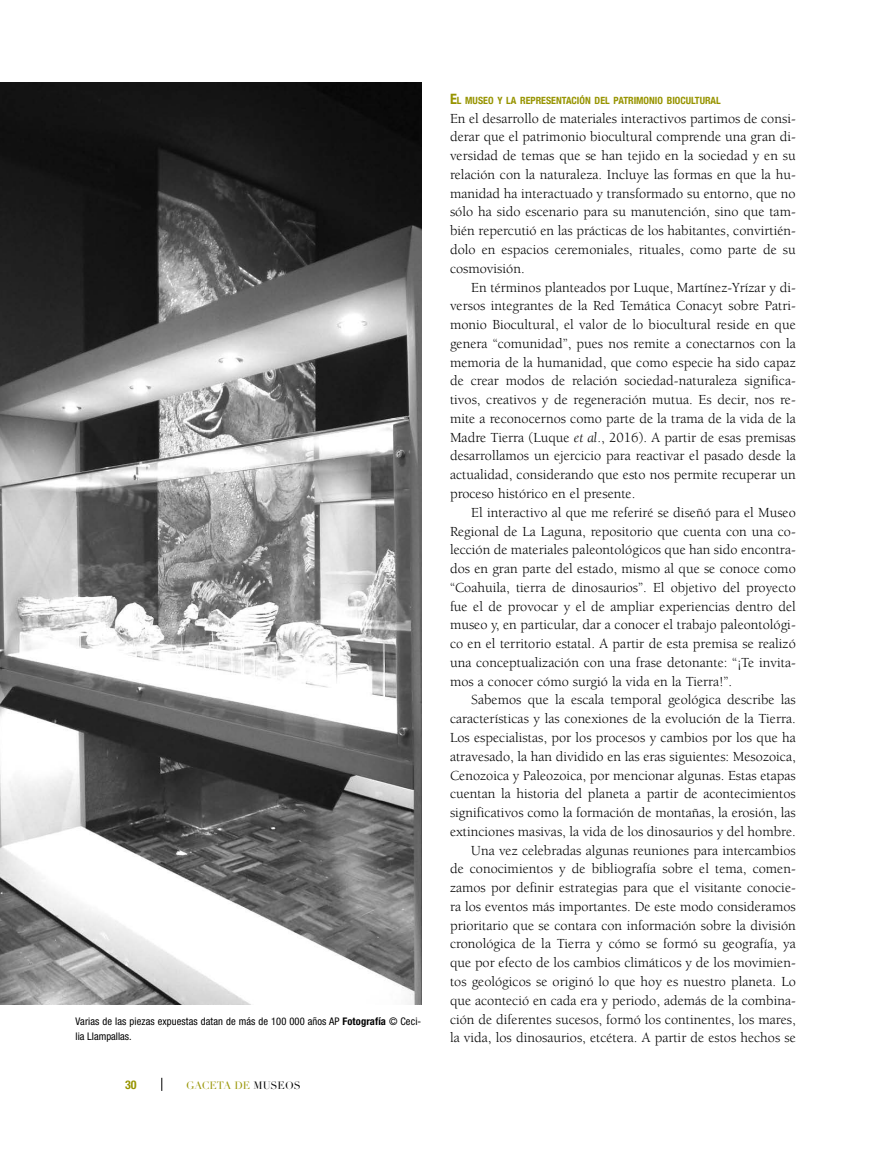
<style>
.page{position:relative;width:881px;height:1149px;background:#fff}
.page>*{position:absolute;margin:0;border:0;box-sizing:border-box;transform-origin:0 0}
.t1{font:14.25px/18.8px "Berkeley Std";color:#000;text-align:justify}
.t2{font:700 condensed 12px "Helvetica Neue";color:#979400}
.t3{font:condensed 10.5px/15px "Helvetica Neue";letter-spacing:.01em;color:#000}
.t4{font:10.5px "Didot LH";color:#979400}
.t5{font:700 condensed 10.05px "Helvetica Neue";color:#979400}
.s1{font-weight:700}
.s2{color:#000}
.s3{font-size:14.25px}
.s4{font-style:italic}
</style>
<div class="page">
<svg style="left:161px;top:1077px;width:1px;height:13px"></svg>
<img style="left:0;top:83px;width:421px;height:920px">
<p class="t3" style="left:75px;top:1013px;width:347px">Varias de las piezas expuestas datan de más de 100 000 años AP <span class="s1">Fotografía</span> © Ceci&shy;lia Llampallas.</p>
<p class="t2" style="left:125px;top:1077px;width:13px">30</p>
<p class="t4" style="left:186px;top:1078px;width:116px">GACETA DE <span class="s2">MUSEOS</span></p>
<p class="t5" style="left:450px;top:92px;width:272px"><span class="s3">E</span>L MUSEO Y LA REPRESENTACIÓN DEL PATRIMONIO BIOCULTURAL</p>
<p class="t1" style="left:450px;top:109px;width:347px">En el desarrollo de materiales interactivos partimos de consi&shy;derar que el patrimonio biocultural comprende una gran di&shy;versidad de temas que se han tejido en la sociedad y en su relación con la naturaleza. Incluye las formas en que la hu&shy;manidad ha interactuado y transformado su entorno, que no sólo ha sido escenario para su manutención, sino que tam&shy;bién repercutió en las prácticas de los habitantes, convirtién&shy;dolo en espacios ceremoniales, rituales, como parte de su cosmovisión.</p>
<p class="t1" style="left:450px;top:278px;width:347px;text-indent:21px">En términos planteados por Luque, Martínez-Yrízar y di&shy;versos integrantes de la Red Temática Conacyt sobre Patri&shy;monio Biocultural, el valor de lo biocultural reside en que genera “comunidad”, pues nos remite a conectarnos con la memoria de la humanidad, que como especie ha sido capaz de crear modos de relación sociedad-naturaleza significa&shy;tivos, creativos y de regeneración mutua. Es decir, nos re&shy;mite a reconocernos como parte de la trama de la vida de la Madre Tierra (Luque <span class="s4">et al</span>., 2016). A partir de esas premisas desarrollamos un ejercicio para reactivar el pasado desde la actualidad, considerando que esto nos permite recuperar un proceso histórico en el presente.</p>
<p class="t1" style="left:450px;top:503px;width:347px;text-indent:21px">El interactivo al que me referiré se diseñó para el Museo Regional de La Laguna, repositorio que cuenta con una co&shy;lección de materiales paleontológicos que han sido encontra&shy;dos en gran parte del estado, mismo al que se conoce como “Coahuila, tierra de dinosaurios”. El objetivo del proyecto fue el de provocar y el de ampliar experiencias dentro del museo y, en particular, dar a conocer el trabajo paleontológi&shy;co en el territorio estatal. A partir de esta premisa se realizó una conceptualización con una frase detonante: “¡Te invita&shy;mos a conocer cómo surgió la vida en la Tierra!”.</p>
<p class="t1" style="left:450px;top:690px;width:347px;text-align:right">Sabemos que la escala temporal geológica describe las características y las conexiones de la evolución de la Tierra.<br>Los especialistas, por los procesos y cambios por los que ha atravesado, la han dividido en las eras siguientes: Mesozoica, Cenozoica y Paleozoica, por mencionar algunas. Estas etapas cuentan la historia del planeta a partir de acontecimien tos significativos como la formación de montañas, la erosión, las extinciones masivas, la vida de los dinosaurios y del hombre.<br>Una vez celebradas algunas reuniones para intercambios<br>de conocimientos y de bibliografía sobre el tema, comen&shy;zamos por definir estrategias para que el visitante conocie&shy;ra los eventos más importantes. De este modo consideramos priori tario que se contara con información sobre la división cronológica de la Tierra y cómo se formó su geografía, ya que por efecto de los cambios climáticos y de los movimien&shy;tos geológicos se originó lo que hoy es nuestro planeta. Lo que aconteció en cada era y periodo, además de la combina&shy;ción de diferentes sucesos, formó los continentes, los mares, la vida, los dinosaurios, etcétera. A partir de estos hechos se</p>
</div>
